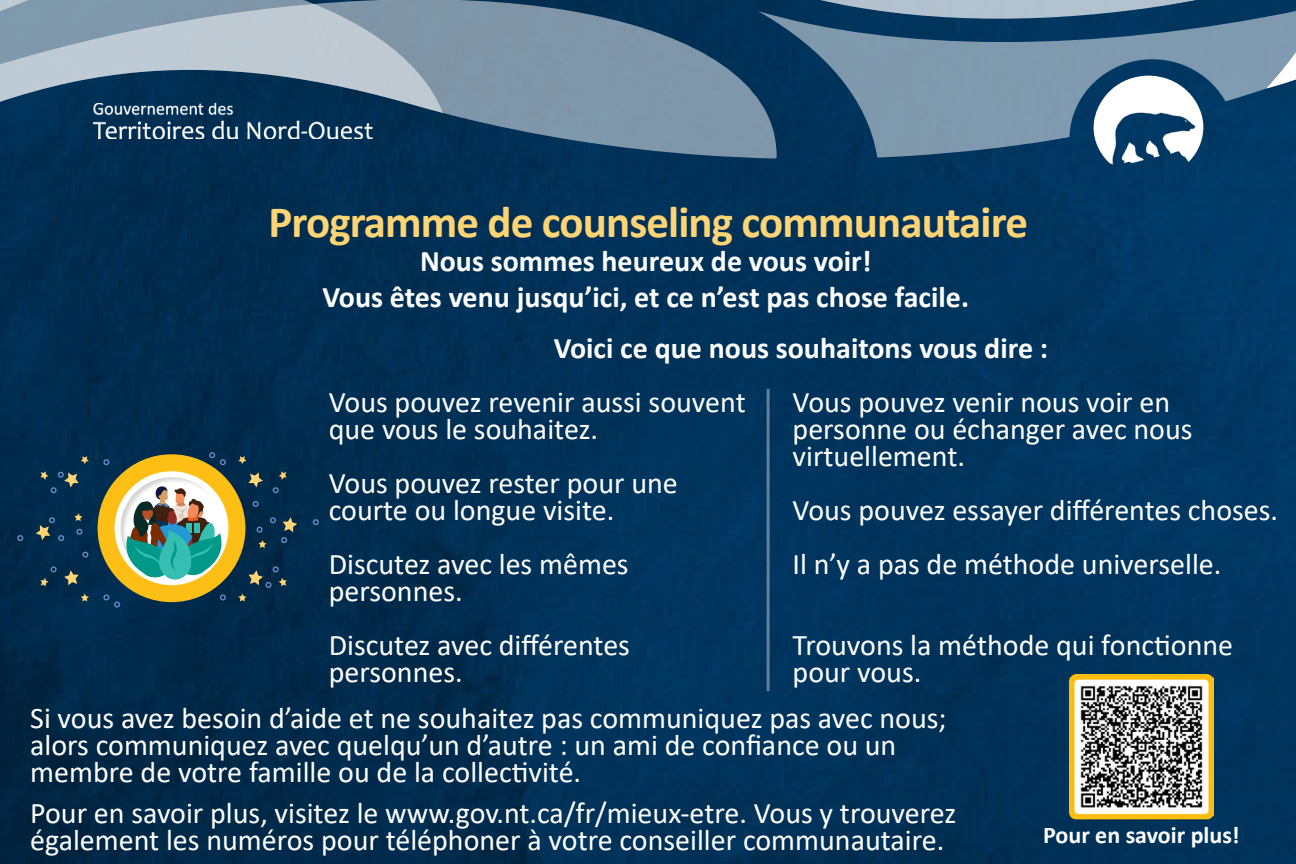
<style>
.page{position:relative;width:1296px;height:864px;background:#fff}
.page>*{position:absolute;margin:0;border:0;box-sizing:border-box;transform-origin:0 0}
.t1{font:700 45px "Calibri";letter-spacing:-.02em;color:#fed474}
.t2{font:30px/27px "Calibri";color:#fff}
.t3{font:700 30px/36px "Calibri";color:#fff;text-align:center}
.t4{font:700 24px "Calibri";color:#fff}
</style>
<div class="page">
<img style="left:0;top:158px;width:1296px;height:706px">
<img style="left:1094px;top:158px;width:109px;height:7px">
<img style="left:1069px;top:675px;width:144px;height:151px">
<svg style="left:238px;top:594px;width:8px;height:7px"></svg>
<svg style="left:220px;top:594px;width:6px;height:7px"></svg>
<svg style="left:248px;top:568px;width:39px;height:19px"></svg>
<svg style="left:273px;top:566px;width:6px;height:7px"></svg>
<svg style="left:114px;top:601px;width:6px;height:7px"></svg>
<svg style="left:64px;top:570px;width:15px;height:15px"></svg>
<svg style="left:41px;top:578px;width:7px;height:8px"></svg>
<svg style="left:81px;top:594px;width:8px;height:7px"></svg>
<svg style="left:103px;top:594px;width:7px;height:7px"></svg>
<svg style="left:50px;top:566px;width:7px;height:7px"></svg>
<svg style="left:81px;top:456px;width:8px;height:8px"></svg>
<svg style="left:103px;top:459px;width:7px;height:6px"></svg>
<svg style="left:41px;top:471px;width:38px;height:21px"></svg>
<svg style="left:50px;top:487px;width:7px;height:6px"></svg>
<svg style="left:248px;top:472px;width:15px;height:15px"></svg>
<svg style="left:279px;top:471px;width:8px;height:9px"></svg>
<svg style="left:238px;top:456px;width:8px;height:8px"></svg>
<svg style="left:209px;top:452px;width:17px;height:13px"></svg>
<svg style="left:273px;top:487px;width:6px;height:6px"></svg>
<svg style="left:312px;top:519px;width:7px;height:7px"></svg>
<svg style="left:17px;top:535px;width:7px;height:7px"></svg>
<svg style="left:36px;top:517px;width:29px;height:25px"></svg>
<svg style="left:74px;top:513px;width:8px;height:8px"></svg>
<svg style="left:82px;top:551px;width:7px;height:7px"></svg>
<svg style="left:252px;top:501px;width:7px;height:6px"></svg>
<svg style="left:258px;top:517px;width:39px;height:31px"></svg>
<svg style="left:256px;top:526px;width:7px;height:7px"></svg>
<svg style="left:76px;top:528px;width:7px;height:7px"></svg>
<div style="left:98px;top:454px;width:147px;height:148px;background:#fdbe15;border-radius:50%"></div>
<div style="left:119px;top:472px;width:108px;height:108px;background:#231f20;opacity:.2"></div>
<svg style="left:121px;top:486px;width:106px;height:100px;background:#8cad90"></svg>
<svg style="left:482px;top:0;width:295px;height:331px;background:#2a5272"></svg>
<svg style="left:443px;top:0;width:39px;height:331px;background:#2d5371"></svg>
<svg style="left:758px;top:89px;width:538px;height:69px;background:#4e7390"></svg>
<svg style="left:639px;top:0;width:657px;height:89px;background:#50738e"></svg>
<svg style="left:0;top:0;width:443px;height:331px;background:#2d526f"></svg>
<hr style="left:767px;top:389px;width:3px;height:302px;background:#fff">
<img style="left:93px;top:104px;width:279px;height:34px">
<h1 class="t1" style="left:268px;top:190px;width:761px">Programme de counseling communautaire</h1>
<p class="t3" style="left:323px;top:243px;width:648px">Nous sommes heureux de vous voir!<br>Vous êtes venu jusqu’ici, et ce n’est pas chose facile.</p>
<p class="t3" style="left:554px;top:329px;width:496px">Voici ce que nous souhaitons vous dire :</p>
<p class="t2" style="left:329px;top:388px;width:418px">Vous pouvez revenir aussi souvent que vous le souhaitez.</p>
<p class="t2" style="left:329px;top:469px;width:351px">Vous pouvez rester pour une courte ou longue visite.</p>
<p class="t2" style="left:329px;top:550px;width:301px">Discutez avec les mêmes personnes.</p>
<p class="t2" style="left:329px;top:631px;width:303px">Discutez avec différentes personnes.</p>
<p class="t2" style="left:793px;top:388px;width:401px">Vous pouvez venir nous voir en personne ou échanger avec nous virtuellement.</p>
<p class="t2" style="left:793px;top:482px;width:487px;line-height:54px">Vous pouvez essayer différentes choses.<br>Il n’y a pas de méthode universelle.</p>
<p class="t2" style="left:793px;top:631px;width:442px">Trouvons la méthode qui fonctionne pour vous.</p>
<p class="t2" style="left:30px;top:704px;width:918px">Si vous avez besoin d’aide et ne souhaitez pas communiquez pas avec nous; alors communiquez avec quelqu’un d’autre : un ami de confiance ou un membre de votre famille ou de la collectivité.</p>
<p class="t2" style="left:30px;top:799px;width:928px">Pour en savoir plus, visitez le www.gov.nt.ca/fr/mieux-etre. Vous y trouverez également les numéros pour téléphoner à votre conseiller communautaire.</p>
<p class="t4" style="left:1043px;top:818px;width:198px">Pour en savoir plus!</p>
</div>
